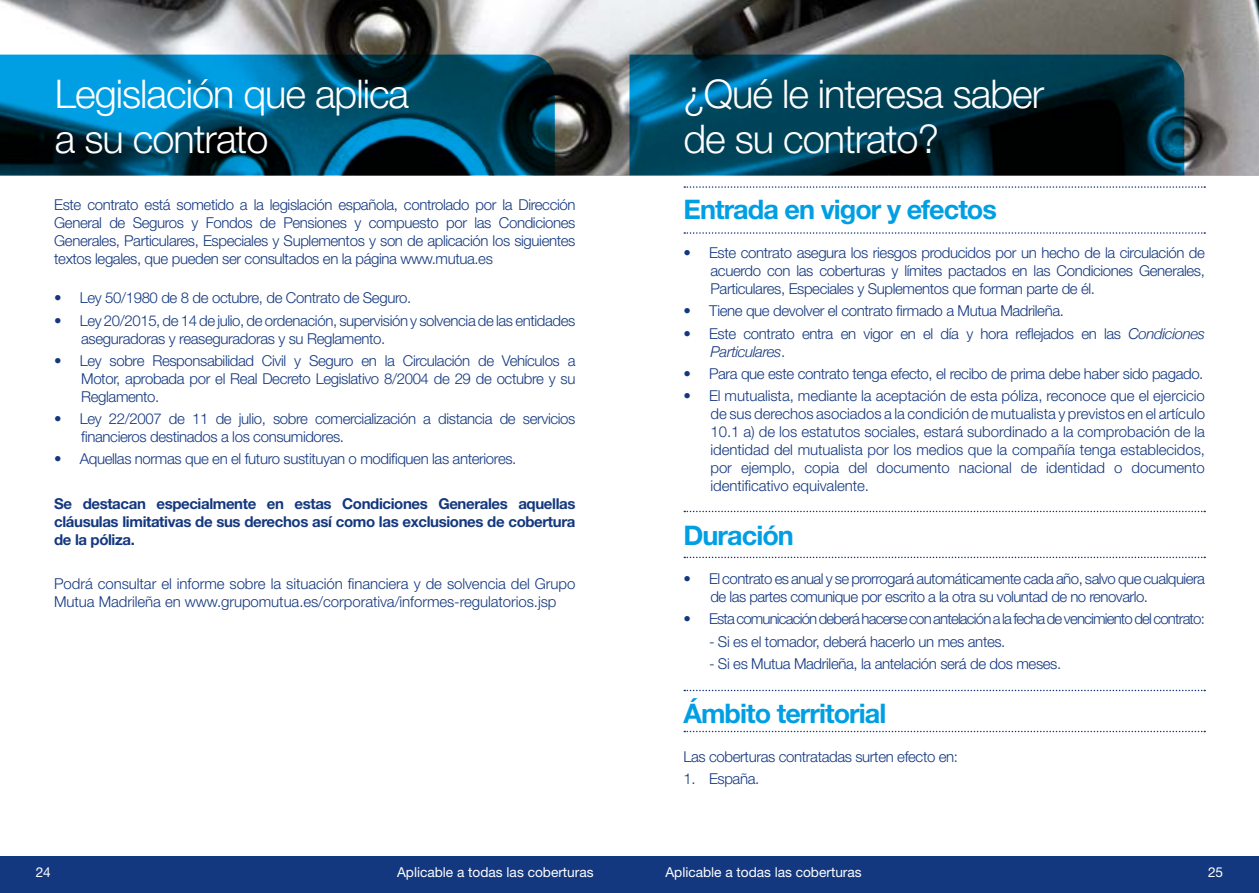
<style>
.page{position:relative;width:1259px;height:893px;background:#fff}
.page>*{position:absolute;margin:0;border:0;box-sizing:border-box;transform-origin:0 0}
.t1{font:300 39.6px/45px "Helvetica Neue LT Std";letter-spacing:-.025em;color:#fff}
.t2{font:700 27px "Helvetica Neue LT Std";letter-spacing:-.035em;color:#009fe3}
.t3{font:300 15px/18px "Helvetica Neue LT Std";letter-spacing:-.025em;color:#14387f;text-align:justify}
.t4{font:300 15px/18px "Helvetica Neue LT Std";letter-spacing:-.005em;color:#14387f}
.t5{font:700 15px/18px "Helvetica Neue LT Std";letter-spacing:-.025em;color:#14387f;text-align:justify}
.t6{font:300 15px "Helvetica Neue LT Std";letter-spacing:-.055em;color:#14387f}
.t7{font:italic 300 15px "Helvetica Neue";letter-spacing:-.025em;color:#14387f}
.t8{font:13.65px "Helvetica Neue LT Std";color:#fff}
.s1{font-family:"Helvetica Neue";font-style:italic}
.s2{font-family:"Helvetica Neue LT Std";font-style:normal}
</style>
<div class="page">
<img style="left:0;top:0;width:1259px;height:175px">
<div style="left:0;top:856px;width:629px;height:37px;background:#14387f"></div>
<svg style="left:0;top:55px;width:555px;height:120px;background:#005678"></svg>
<svg style="left:629px;top:55px;width:555px;height:120px;background:#00374a"></svg>
<div style="left:617px;top:856px;width:642px;height:37px;background:#14387f"></div>
<svg style="left:684px;top:186px;width:521px;height:2px"></svg>
<svg style="left:684px;top:511px;width:521px;height:1px"></svg>
<svg style="left:684px;top:690px;width:521px;height:1px"></svg>
<svg style="left:684px;top:232px;width:521px;height:2px"></svg>
<svg style="left:684px;top:557px;width:521px;height:1px"></svg>
<svg style="left:684px;top:731px;width:521px;height:1px"></svg>
<h1 class="t1" style="left:55px;top:71px;width:356px">Legislación que aplica a su contrato</h1>
<p class="t3" style="left:54px;top:196px;width:523px">Este contrato está sometido a la legislación española, controlado por la Dirección General de Seguros y Fondos de Pensiones y compuesto por las Condiciones Generales, Particulares, Especiales y Suplementos y son de aplicación los siguientes textos legales, que pueden ser consultados en la página www.mutua.es</p>
<p class="t3" style="left:54px;top:289px;width:358px">• Ley 50/1980 de 8 de octubre, de Contrato de Seguro.</p>
<p class="t3" style="left:81px;top:311px;width:496px;text-indent:-27px">• Ley 20/2015, de 14 de julio, de ordenación, supervisión y solvencia de las entidades aseguradoras y reaseguradoras y su Reglamento.</p>
<p class="t3" style="left:81px;top:351px;width:496px;text-indent:-27px">• Ley sobre Responsabilidad Civil y Seguro en la Circulación de Vehículos a Motor, aprobada por el Real Decreto Legislativo 8/2004 de 29 de octubre y su Reglamento.</p>
<p class="t3" style="left:81px;top:410px;width:496px;text-indent:-27px">• Ley 22/2007 de 11 de julio, sobre comercialización a distancia de servicios financieros destinados a los consumidores.</p>
<p class="t3" style="left:54px;top:450px;width:464px">• Aquellas normas que en el futuro sustituyan o modifiquen las anteriores.</p>
<p class="t5" style="left:54px;top:494px;width:523px">Se destacan especialmente en estas Condiciones Generales aquellas cláusulas limitativas de sus derechos así como las exclusiones de cobertura de la póliza.</p>
<p class="t4" style="left:54px;top:575px;width:523px">Podrá consultar el informe sobre la situación financiera y de solvencia del Grupo<br>Mutua Madrileña en www.grupomutua.es/corporativa/informes-regulatorios.jsp</p>
<p class="t8" style="left:36px;top:864px;width:16px">24</p>
<p class="t8" style="left:397px;top:864px;width:198px">Aplicable a todas las coberturas</p>
<h1 class="t1" style="left:683px;top:71px;width:362px">¿Qué le interesa saber de su contrato?</h1>
<h2 class="t2" style="left:683px;top:192px;width:315px">Entrada en vigor y efectos</h2>
<p class="t3" style="left:710px;top:243px;width:496px;text-indent:-27px">• Este contrato asegura los riesgos producidos por un hecho de la circulación de acuerdo con las coberturas y límites pactados en las Condiciones Generales, Particulares, Especiales y Suplementos que forman parte de él.</p>
<p class="t3" style="left:683px;top:302px;width:382px">• Tiene que devolver el contrato firmado a Mutua Madrileña.</p>
<p class="t3" style="left:683px;top:324px;width:523px">• Este contrato entra en vigor en el día y hora reflejados en las <span class="s1">Condiciones</span></p>
<p class="t7" style="left:710px;top:339px;width:76px">Particulares<span class="s2">.</span></p>
<p class="t3" style="left:683px;top:364px;width:521px">• Para que este contrato tenga efecto, el recibo de prima debe haber sido pagado.</p>
<p class="t3" style="left:710px;top:386px;width:496px;text-indent:-27px">• El mutualista, mediante la aceptación de esta póliza, reconoce que el ejercicio de sus derechos asociados a la condición de mutualista y previstos en el artículo 10.1 a) de los estatutos sociales, estará subordinado a la comprobación de la identidad del mutualista por los medios que la compañía tenga establecidos, por ejemplo, copia del documento nacional de identidad o documento identificativo equivalente.</p>
<h2 class="t2" style="left:683px;top:518px;width:112px">Duración</h2>
<p class="t3" style="left:710px;top:569px;width:496px;text-indent:-27px">• El contrato es anual y se prorrogará automáticamente cada año, salvo que cualquiera de las partes comunique por escrito a la otra su voluntad de no renovarlo.</p>
<p class="t6" style="left:683px;top:610px;width:523px">• Esta comunicación deberá hacerse con antelación a la fecha de vencimiento del contrato:</p>
<p class="t3" style="left:709px;top:632px;width:298px">- Si es el tomador, deberá hacerlo un mes antes.</p>
<p class="t3" style="left:709px;top:654px;width:354px">- Si es Mutua Madrileña, la antelación será de dos meses.</p>
<h2 class="t2" style="left:683px;top:696px;width:204px">Ámbito territorial</h2>
<p class="t3" style="left:683px;top:747px;width:276px">Las coberturas contratadas surten efecto en:</p>
<p class="t3" style="left:683px;top:769px;width:77px">1. España.</p>
<p class="t8" style="left:665px;top:864px;width:198px">Aplicable a todas las coberturas</p>
<p class="t8" style="left:1208px;top:864px;width:16px">25</p>
</div>
